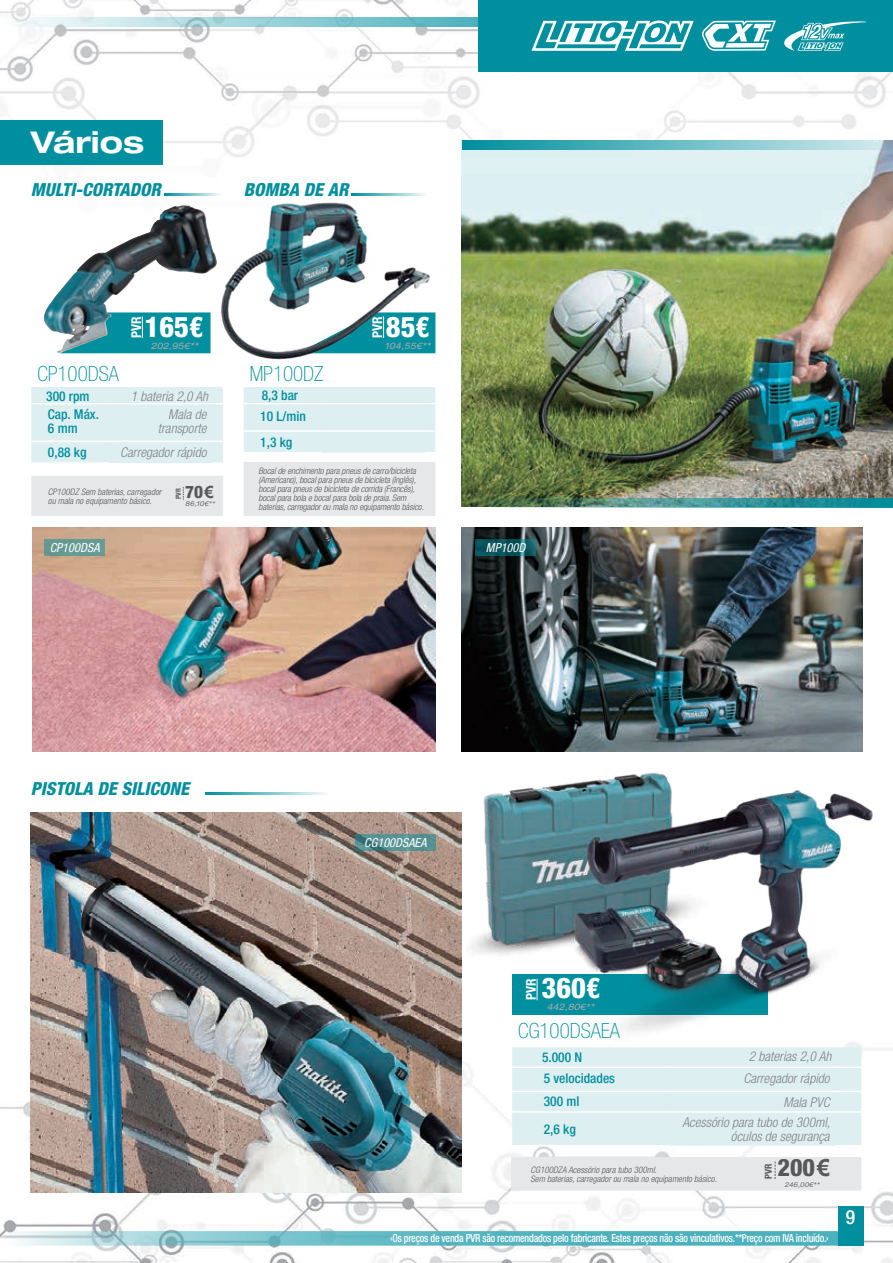
<style>
.page{position:relative;width:893px;height:1263px;background:#fff}
.page>*{position:absolute;margin:0;border:0;box-sizing:border-box;transform-origin:0 0}
.t1{font:700 expanded 30px "Helvetica Neue LT Pro";color:#fff}
.t2{font:800 condensed 28.5px "Helvetica Neue LT Pro";color:#fff}
.t3{font:800 condensed 24px "Helvetica Neue LT Pro";color:#57585a}
.t4{font:100 condensed 21px "Helvetica Neue LT Pro";color:#008f9e}
.t5{font:500 condensed 19.5px "Helvetica Neue LT Pro";color:#fff}
.t6{font:italic 800 condensed 18px "Helvetica Neue LT Pro";color:#008f9e}
.t7{font:800 condensed 17.25px "Helvetica Neue LT Pro";color:#57585a}
.t8{font:italic 300 condensed 13.5px/13.5px "Helvetica Neue LT Pro";color:#808285;text-align:right}
.t9{font:500 condensed 13.5px/13.5px "Helvetica Neue LT Pro";color:#008f9e}
.t10{font:700 condensed 13.5px "Helvetica Neue LT Pro";color:#fff}
.t11{font:italic condensed 12.45px "Helvetica Neue LT Pro";color:#fff}
.t12{font:500 condensed 11.25px "Helvetica Neue LT Pro";letter-spacing:-.02em;color:#fff;scale:.88 1}
.t13{font:700 condensed 9.6px "Helvetica Neue LT Pro";color:#57585a}
.t14{font:italic 300 condensed 9px/9px "Helvetica Neue LT Pro";letter-spacing:-.01em;color:#57585a}
.t15{font:italic expanded 9px "Helvetica Neue LT Pro";color:#a8a9ad}
.t16{font:700 condensed 6.9px "Helvetica Neue LT Pro";color:#57585a}
.t17{font:italic expanded 6.75px "Helvetica Neue LT Pro";color:#6c6d70}
.t18{font:italic expanded 6.6px "Helvetica Neue LT Pro";color:#6c6d70}
.s1{font-family:"Arial";font-weight:700;font-stretch:normal;font-size:16.8px}
.s2{font-family:"Arial";font-weight:700;font-stretch:normal;font-size:23.4px}
</style>
<div class="page">
<img style="left:0;top:0;width:893px;height:279px">
<svg style="left:0;top:17px;width:478px;height:9px;background:#a2d4da"></svg>
<div style="left:478px;top:0;width:415px;height:72px;background:#008f9e"></div>
<svg style="left:702px;top:21px;width:74px;height:30px"></svg>
<svg style="left:531px;top:21px;width:163px;height:30px"></svg>
<svg style="left:784px;top:21px;width:82px;height:30px"></svg>
<img style="left:0;top:1015px;width:893px;height:248px">
<svg style="left:0;top:1231px;width:838px;height:14px;background:#72bfc8"></svg>
<img style="left:462px;top:150px;width:431px;height:349px">
<svg style="left:462px;top:141px;width:431px;height:9px;background:#68bbc4"></svg>
<svg style="left:462px;top:499px;width:431px;height:9px;background:#468e87"></svg>
<img style="left:467px;top:772px;width:409px;height:280px">
<div style="left:31px;top:387px;width:192px;height:76px;background:#deeff1"></div>
<hr style="left:42px;top:441px;width:67px;height:1px;background:#fff">
<hr style="left:109px;top:441px;width:103px;height:1px;background:#fff">
<hr style="left:42px;top:403px;width:67px;height:1px;background:#fff">
<hr style="left:109px;top:403px;width:103px;height:1px;background:#fff">
<hr style="left:42px;top:462px;width:67px;height:2px;background:#fff">
<div style="left:244px;top:387px;width:191px;height:66px;background:#deeff1"></div>
<hr style="left:254px;top:430px;width:67px;height:2px;background:#fff">
<hr style="left:321px;top:430px;width:104px;height:2px;background:#fff">
<hr style="left:254px;top:403px;width:67px;height:1px;background:#fff">
<hr style="left:321px;top:403px;width:104px;height:1px;background:#fff">
<hr style="left:254px;top:452px;width:67px;height:1px;background:#fff">
<div style="left:512px;top:1047px;width:349px;height:99px;background:#deeff1"></div>
<hr style="left:538px;top:1091px;width:131px;height:1px;background:#fff">
<hr style="left:669px;top:1091px;width:167px;height:1px;background:#fff">
<hr style="left:538px;top:1111px;width:131px;height:2px;background:#fff">
<hr style="left:669px;top:1111px;width:167px;height:2px;background:#fff">
<hr style="left:538px;top:1066px;width:131px;height:2px;background:#fff">
<hr style="left:669px;top:1066px;width:167px;height:2px;background:#fff">
<hr style="left:538px;top:1145px;width:131px;height:1px;background:#fff">
<div style="left:244px;top:462px;width:191px;height:54px;background:#e6e7e9"></div>
<div style="left:0;top:120px;width:162px;height:45px;background:#008f9e"></div>
<img style="left:31px;top:813px;width:431px;height:379px">
<img style="left:44px;top:205px;width:138px;height:148px">
<img style="left:0;top:108px;width:3px;height:171px">
<img style="left:211px;top:189px;width:227px;height:171px">
<img style="left:32px;top:528px;width:403px;height:224px">
<img style="left:462px;top:528px;width:400px;height:224px">
<div style="left:45px;top:539px;width:60px;height:17px;background:#669a93"></div>
<svg style="left:476px;top:539px;width:60px;height:17px"></svg>
<svg style="left:355px;top:834px;width:80px;height:16px"></svg>
<hr style="left:165px;top:194px;width:56px;height:2px;background:#008f9e">
<hr style="left:206px;top:793px;width:124px;height:2px;background:#008f9e">
<hr style="left:352px;top:194px;width:75px;height:2px;background:#008f9e">
<div style="left:838px;top:1206px;width:25px;height:39px;background:#008f9e"></div>
<div style="left:511px;top:1157px;width:350px;height:33px;background:#e6e7e9"></div>
<div style="left:31px;top:476px;width:192px;height:40px;background:#e6e7e9"></div>
<svg style="left:60px;top:312px;width:151px;height:41px;background:#22919e"></svg>
<svg style="left:298px;top:312px;width:137px;height:41px"></svg>
<svg style="left:537px;top:979px;width:1px;height:21px"></svg>
<h1 class="t1" style="left:31px;top:123px;width:115px">Vários</h1>
<h3 class="t6" style="left:31px;top:178px;width:132px">MULTI-CORTADOR</h3>
<h3 class="t6" style="left:244px;top:178px;width:106px">BOMBA DE AR</h3>
<h3 class="t10" style="left:128px;top:338px;width:23px;rotate:-90deg">PVR</h3>
<h2 class="t2" style="left:145px;top:309px;width:60px">165€</h2>
<h3 class="t10" style="left:369px;top:338px;width:23px;rotate:-90deg">PVR</h3>
<h2 class="t2" style="left:386px;top:309px;width:45px">85€</h2>
<p class="t15" style="left:151px;top:340px;width:49px">202,95€**</p>
<p class="t15" style="left:385px;top:340px;width:47px">104,55€**</p>
<h3 class="t4" style="left:37px;top:362px;width:83px">CP100DSA</h3>
<h3 class="t9" style="left:46px;top:389px;width:45px">300 rpm</h3>
<h3 class="t8" style="left:131px;top:389px;width:79px">1 bateria 2,0 Ah</h3>
<h3 class="t9" style="left:48px;top:408px;width:52px">Cap. Máx.<br>6 mm</h3>
<h3 class="t8" style="left:158px;top:408px;width:50px">Mala de transporte</h3>
<h3 class="t9" style="left:48px;top:445px;width:40px">0,88 kg</h3>
<h3 class="t8" style="left:120px;top:445px;width:88px">Carregador rápido</h3>
<p class="t14" style="left:48px;top:487px;width:115px">CP100DZ Sem baterias, carregador ou mala no equipamento básico.</p>
<p class="t16" style="left:174px;top:499px;width:12px;rotate:-90deg">PVR</p>
<h3 class="t7" style="left:185px;top:481px;width:30px">70<span class="s1">€</span></h3>
<p class="t17" style="left:185px;top:499px;width:31px">86,10€**</p>
<h3 class="t4" style="left:250px;top:362px;width:75px">MP100DZ</h3>
<h3 class="t9" style="left:260px;top:384px;width:47px;line-height:21.1px">8,3 bar<br>10 L/min</h3>
<h3 class="t9" style="left:260px;top:435px;width:34px">1,3 kg</h3>
<p class="t14" style="left:259px;top:466px;width:167px">Bocal de enchimento para pneus de carro/bicicleta (Americano), bocal para pneus de bicicleta (Inglês), bocal para pneus de bicicleta de corrida (Francês), bocal para bola e bocal para bola de praia. Sem baterias, carregador ou mala no equipamento básico.</p>
<h3 class="t11" style="left:50px;top:540px;width:51px">CP100DSA</h3>
<h3 class="t11" style="left:486px;top:540px;width:41px">MP100D</h3>
<h3 class="t6" style="left:31px;top:777px;width:160px">PISTOLA DE SILICONE</h3>
<h3 class="t11" style="left:364px;top:835px;width:64px">CG100DSAEA</h3>
<h3 class="t10" style="left:523px;top:1000px;width:23px;rotate:-90deg">PVR</h3>
<h2 class="t2" style="left:542px;top:971px;width:60px">360€</h2>
<p class="t15" style="left:547px;top:1001px;width:49px">442,80€**</p>
<h3 class="t4" style="left:518px;top:1018px;width:103px">CG100DSAEA</h3>
<h3 class="t9" style="left:542px;top:1050px;width:42px">5.000 N</h3>
<h3 class="t8" style="left:749px;top:1049px;width:84px">2 baterias 2,0 Ah</h3>
<h3 class="t9" style="left:544px;top:1071px;width:73px">5 velocidades</h3>
<h3 class="t8" style="left:743px;top:1071px;width:88px">Carregador rápido</h3>
<h3 class="t9" style="left:544px;top:1095px;width:37px">300 ml</h3>
<h3 class="t8" style="left:783px;top:1095px;width:48px">Mala PVC</h3>
<h3 class="t9" style="left:544px;top:1122px;width:34px">2,6 kg</h3>
<h3 class="t8" style="left:682px;top:1115px;width:149px">Acessório para tubo de 300ml, óculos de segurança</h3>
<p class="t14" style="left:531px;top:1165px;width:188px">CG100DZA Acessório para tubo 300ml.<br>Sem baterias, carregador ou mala no equipamento básico.</p>
<p class="t13" style="left:762px;top:1179px;width:17px;rotate:-90deg">PVR</p>
<h3 class="t3" style="left:778px;top:1153px;width:54px">200<span class="s2">€</span></h3>
<p class="t18" style="left:784px;top:1180px;width:37px">246,00€**</p>
<p class="t12" style="left:390px;top:1231px;width:500px">‹Os preços de venda PVR são recomendados pelo fabricante. Estes preços não são vinculativos.**Preço com IVA incluído.›</p>
<h3 class="t5" style="left:846px;top:1205px;width:11px">9</h3>
</div>
